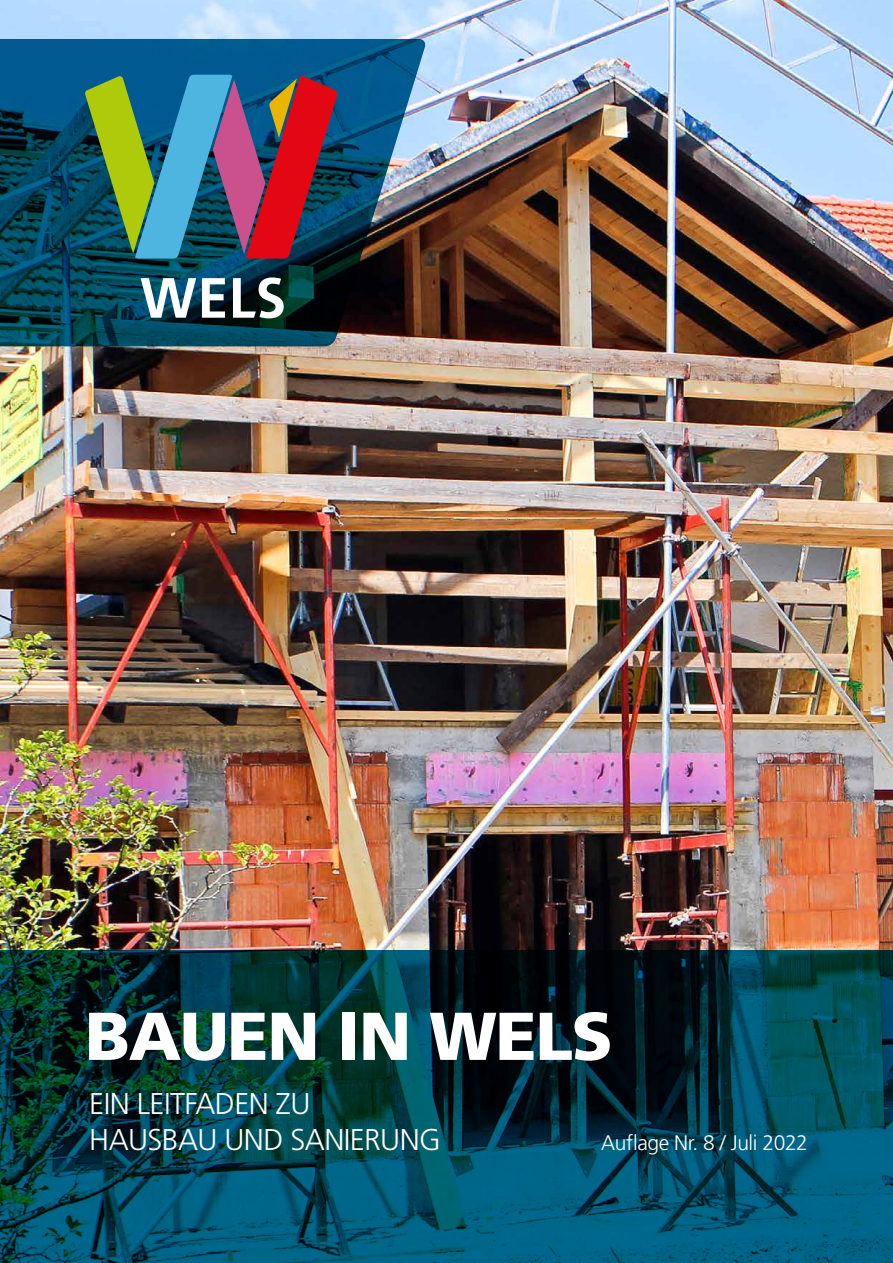
<style>
.page{position:relative;width:893px;height:1263px;background:#fff}
.page>*{position:absolute;margin:0;border:0;box-sizing:border-box;transform-origin:0 0}
.t1{font:900 67.5px "Frutiger LT Std";letter-spacing:-.02em;color:#fff}
.t2{font:300 30px/36px "Frutiger LT Std";letter-spacing:-.02em;color:#fff}
.t3{font:300 21px "Frutiger LT Std";letter-spacing:-.02em;color:#fff}
</style>
<div class="page">
<img style="left:0;top:0;width:893px;height:950px">
<svg style="left:0;top:950px;width:893px;height:313px;background:#00404e"></svg>
<svg style="left:0;top:39px;width:426px;height:307px;background:#114a64"></svg>
<svg style="left:85px;top:75px;width:252px;height:184px;background:#5d6265"></svg>
<svg style="left:141px;top:277px;width:143px;height:41px"></svg>
<h1 class="t1" style="left:85px;top:995px;width:529px">BAUEN IN WELS</h1>
<p class="t2" style="left:89px;top:1086px;width:353px">EIN LEITFADEN ZU<br>HAUSBAU UND SANIERUNG</p>
<p class="t3" style="left:601px;top:1131px;width:208px">Auflage Nr. 8 / Juli 2022</p>
</div>
